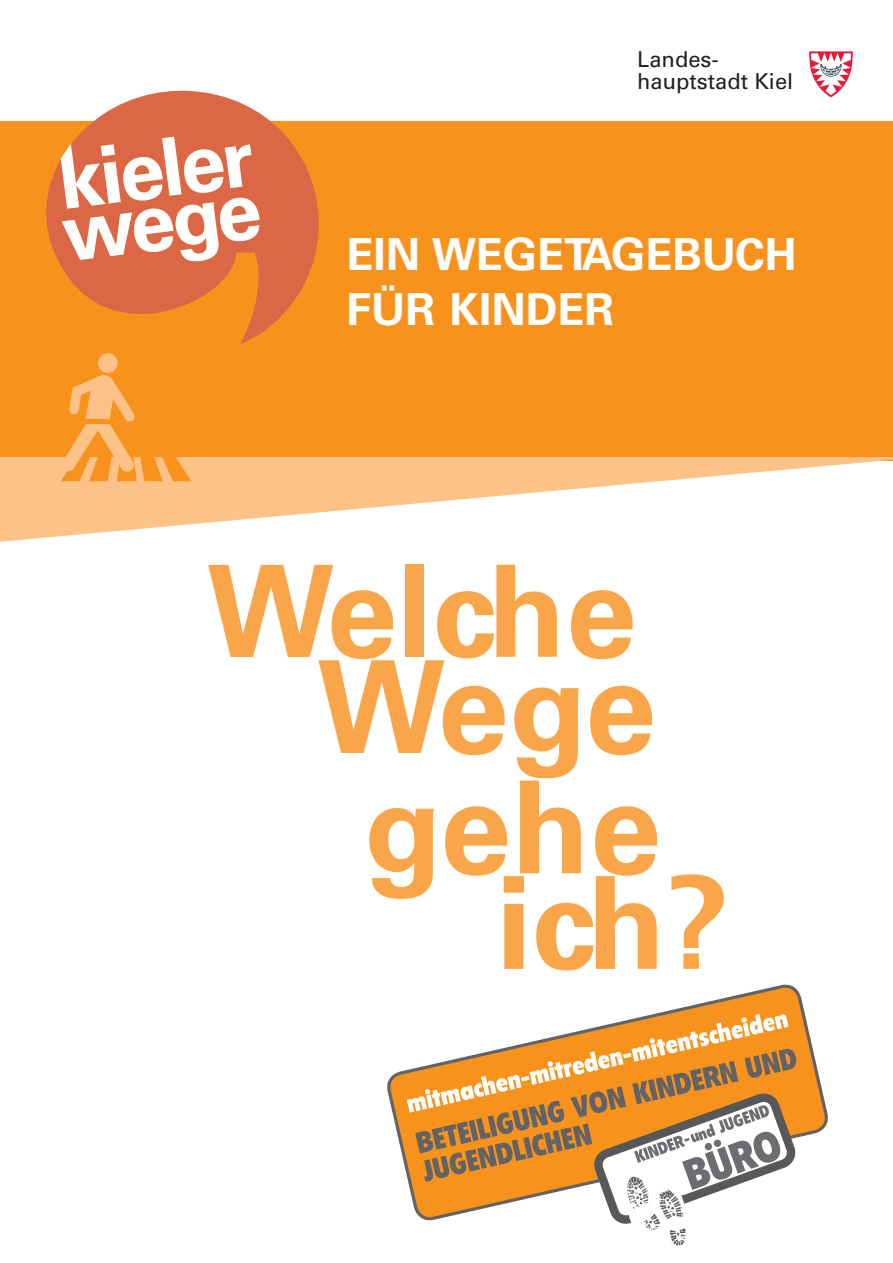
<style>
.page{position:relative;width:893px;height:1263px;background:#fff}
.page>*{position:absolute;margin:0;border:0;box-sizing:border-box;transform-origin:0 0}
.t1{font:300 128.4px/120.6px "Univers LT";letter-spacing:-.01em;color:#f9a64a;text-align:center}
.t2{font:300 127.65px "Univers LT";color:#f9a64a}
.t3{font:300 44.1px/54.6px "Univers LT";color:#fff}
.t4{font:21.9px/21.9px "Univers";color:#231f20}
</style>
<div class="page">
<svg style="left:387px;top:984px;width:441px;height:192px"></svg>
<svg style="left:407px;top:1014px;width:396px;height:208px"></svg>
<img style="left:618px;top:1163px;width:80px;height:83px">
<div style="left:0;top:121px;width:892px;height:340px;background:#f7931d"></div>
<svg style="left:46px;top:90px;width:273px;height:276px"></svg>
<svg style="left:61px;top:137px;width:198px;height:125px;background:#eba892"></svg>
<svg style="left:809px;top:51px;width:43px;height:46px"></svg>
<svg style="left:0;top:457px;width:892px;height:85px"></svg>
<div style="left:98px;top:354px;width:19px;height:19px;background:#fcc287;border:1px solid #fcc287;border-radius:50%"></div>
<svg style="left:61px;top:375px;width:130px;height:106px"></svg>
<p class="t4" style="left:637px;top:48px;width:158px">Landes&shy;hauptstadt Kiel</p>
<p class="t3" style="left:346px;top:232px;width:451px">EIN WEGETAGEBUCH<br>FÜR KINDER</p>
<h2 class="t2" style="left:206px;top:564px;width:432px">Welche</h2>
<h1 class="t1" style="left:316px;top:659px;width:346px">Wege gehe</h1>
<h1 class="t1" style="left:496px;top:875px;width:235px">ich?</h1>
</div>
